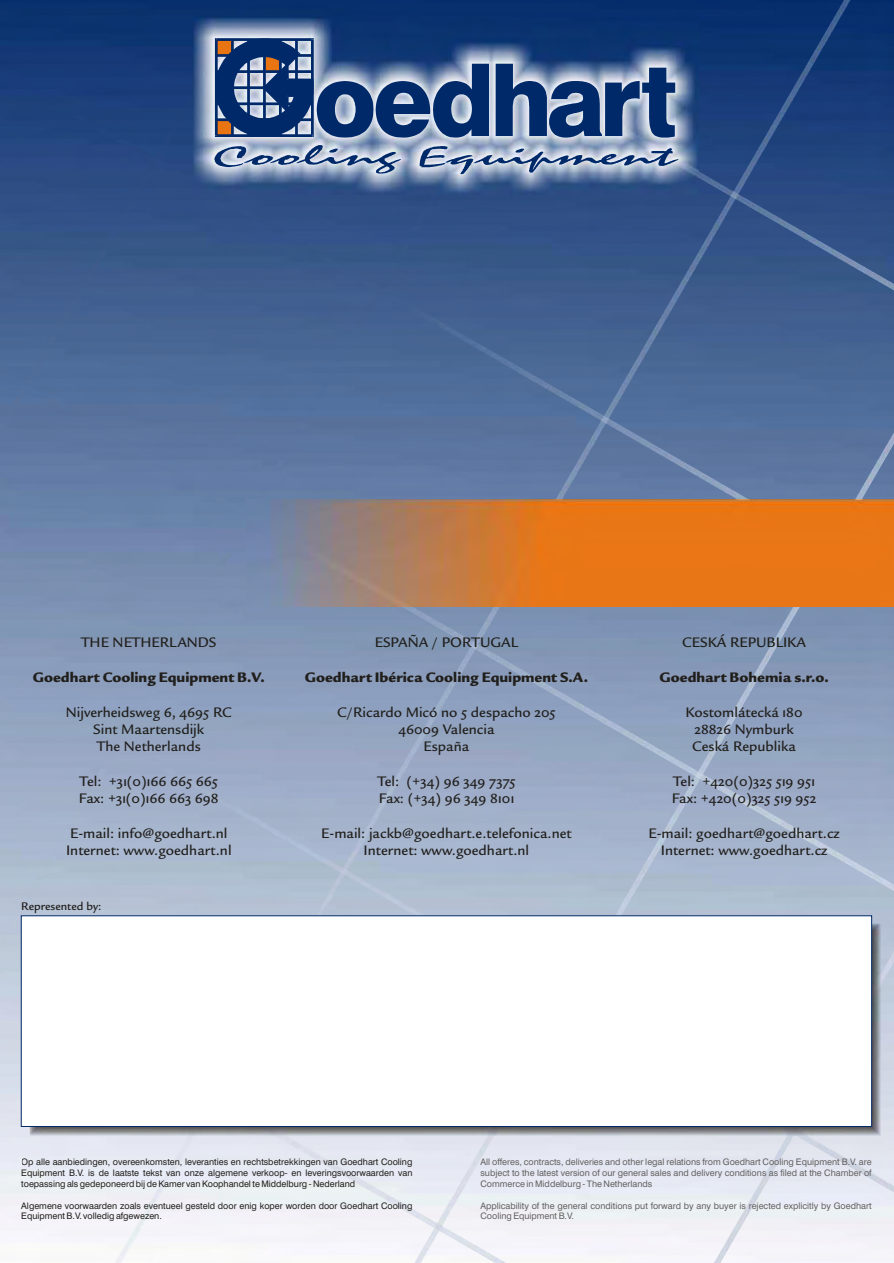
<style>
.page{position:relative;width:894px;height:1263px;background:#fff}
.page>*{position:absolute;margin:0;border:0;box-sizing:border-box;transform-origin:0 0}
.t1{font:15px/17.2px "Legacy Sans Md OSITCTT";color:#211f1c;text-align:center}
.t2{font:700 15px "Legacy Sans Md OSITCTT";color:#211f1c}
.t3{font:12px "Legacy Sans Md OSITCTT";color:#1f1a17}
.t4{font:9px/10.8px "Swis 721 BT";color:#211f1c;text-align:justify}
.t5{font:9px/10.8px "Swis 721 BT";color:#636161;text-align:justify}
</style>
<div class="page">
<div style="left:58px;top:0;width:836px;height:26px;background:#072f6e"></div>
<img style="left:0;top:26px;width:894px;height:227px">
<img style="left:0;top:253px;width:894px;height:228px">
<img style="left:0;top:481px;width:894px;height:780px">
<img style="left:0;top:705px;width:890px;height:558px">
<img style="left:247px;top:500px;width:647px;height:106px">
<img style="left:194px;top:18px;width:505px;height:177px">
<svg style="left:496px;top:64px;width:179px;height:74px"></svg>
<svg style="left:214px;top:145px;width:187px;height:29px"></svg>
<svg style="left:420px;top:146px;width:259px;height:28px"></svg>
<svg style="left:215px;top:38px;width:274px;height:100px"></svg>
<img style="left:29px;top:924px;width:852px;height:211px">
<div style="left:21px;top:915px;width:851px;height:212px;background:#fff;border:1px solid #002969"></div>
<p class="t1" style="left:81px;top:634px;width:137px">THE NETHERLANDS</p>
<p class="t2" style="left:33px;top:668px;width:234px">Goedhart Cooling Equipment B.V.</p>
<p class="t1" style="left:66px;top:704px;width:167px">Nijverheidsweg 6, 4695 RC<br>Sint Maartensdijk<br>The Netherlands</p>
<p class="t1" style="left:79px;top:773px;width:141px;text-align:left">Tel: +31(0)166 665 665<br>Fax: +31(0)166 663 698</p>
<p class="t1" style="left:66px;top:825px;width:167px;text-align:left">E-mail: info@goedhart.nl<br>Internet: www.goedhart.nl</p>
<p class="t3" style="left:21px;top:900px;width:82px">Represented by:</p>
<p class="t1" style="left:375px;top:634px;width:145px">ESPAÑA / PORTUGAL</p>
<p class="t2" style="left:305px;top:668px;width:285px">Goedhart Ibérica Cooling Equipment S.A.</p>
<p class="t1" style="left:337px;top:704px;width:220px">C/Ricardo Micó no 5 despacho 205<br>46009 Valencia<br>España</p>
<p class="t1" style="left:377px;top:773px;width:140px;text-align:left">Tel: (+34) 96 349 7375<br>Fax: (+34) 96 349 8101</p>
<p class="t1" style="left:321px;top:825px;width:252px">E-mail: jackb@goedhart.e.telefonica.net<br>Internet: www.goedhart.nl</p>
<p class="t1" style="left:682px;top:634px;width:125px">CESKÁ REPUBLIKA</p>
<p class="t2" style="left:659px;top:668px;width:171px">Goedhart Bohemia s.r.o.</p>
<p class="t1" style="left:686px;top:704px;width:119px">Kostomlátecká 180<br>28826 Nymburk<br>Ceská Republika</p>
<p class="t1" style="left:672px;top:773px;width:146px;text-align:left">Tel: +420(0)325 519 951<br>Fax: +420(0)325 519 952</p>
<p class="t1" style="left:649px;top:825px;width:193px">E-mail: goedhart@goedhart.cz<br>Internet: www.goedhart.cz</p>
<p class="t4" style="left:21px;top:1158px;width:393px">Op alle aanbiedingen, overeenkomsten, leveranties en rechtsbetrekkingen van Goedhart Cooling Equipment B.V. is de laatste tekst van onze algemene verkoop- en leveringsvoorwaarden van toepassing als gedeponeerd bij de Kamer van Koophandel te Middelburg - Nederland</p>
<p class="t4" style="left:21px;top:1201px;width:393px">Algemene voorwaarden zoals eventueel gesteld door enig koper worden door Goedhart Cooling<br>Equipment B.V. volledig afgewezen.</p>
<p class="t5" style="left:480px;top:1158px;width:393px">All offeres, contracts, deliveries and other legal relations from Goedhart Cooling Equipment B.V. are subject to the latest version of our general sales and delivery conditions as filed at the Chamber of Commerce in Middelburg - The Netherlands</p>
<p class="t5" style="left:480px;top:1201px;width:393px">Applicability of the general conditions put forward by any buyer is rejected explicitly by Goedhart<br>Cooling Equipment B.V.</p>
</div>
